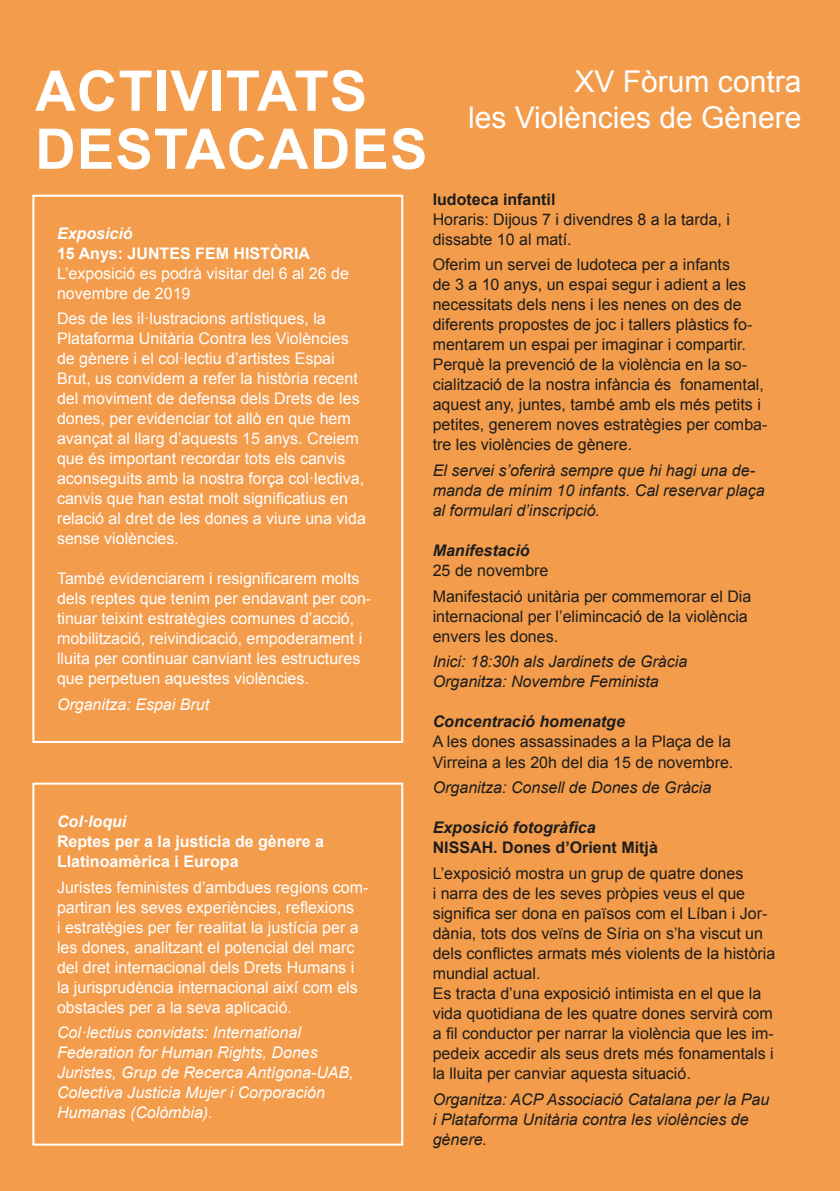
<style>
.page{position:relative;width:840px;height:1191px;background:#fff}
.page>*{position:absolute;margin:0;border:0;box-sizing:border-box;transform-origin:0 0}
.t1{font:700 56px/58px "Arial";letter-spacing:.02em;color:#fff}
.t2{font:30px/36px "Arial";color:#fff;text-align:right}
.t3{font:16px/20px "Arial";color:#1d1d1b}
.t4{font:16px/20px "Arial";color:#fff}
.t5{font:italic 16px/20px "Arial";color:#1d1d1b}
.t6{font:italic 16px/20px "Arial";color:#fff}
.t7{font:700 16px/20px "Arial";color:#fff}
.t8{font:italic 700 16px "Arial";color:#1d1d1b}
.t9{font:700 16px "Arial";color:#1d1d1b}
.t10{font:italic 700 16px "Arial";color:#fff}
</style>
<div class="page">
<div style="left:0;top:0;width:839px;height:1191px;background:#f39c4c"></div>
<div style="left:32px;top:195px;width:371px;height:548px;border:2px solid #fff"></div>
<div style="left:32px;top:782px;width:371px;height:363px;border:2px solid #fff"></div>
<h1 class="t1" style="left:35px;top:64px;width:393px">ACTIVITATS<br>DESTACADES</h1>
<h2 class="t2" style="left:468px;top:64px;width:335px">XV Fòrum contra<br>les Violències de Gènere</h2>
<p class="t10" style="left:57px;top:222px;width:77px">Exposició</p>
<p class="t7" style="left:57px;top:243px;width:254px">15 Anys: JUNTES FEM HISTÒRIA</p>
<p class="t4" style="left:57px;top:263px;width:293px">L’exposició es podrà visitar del 6 al 26 de novembre de 2019</p>
<p class="t4" style="left:57px;top:309px;width:310px">Des de les il·lustracions artístiques, la Plataforma Unitària Contra les Violències de gènere i el col·lectiu d’artistes Espai Brut, us convidem a refer la història recent del moviment de defensa dels Drets de les dones, per evidenciar tot allò en que hem avançat al llarg d’aquests 15 anys. Creiem que és important recordar tots els canvis aconseguits amb la nostra força col·lectiva, canvis que han estat molt significatius en relació al dret de les dones a viure una vida sense violències.</p>
<p class="t4" style="left:57px;top:569px;width:315px">També evidenciarem i resignificarem molts dels reptes que tenim per endavant per con&shy;tinuar teixint estratègies comunes d’acció, mobilització, reivindicació, empoderament i lluita per continuar canviant les estructures que perpetuen aquestes violències.</p>
<p class="t6" style="left:57px;top:694px;width:154px">Organitza: Espai Brut</p>
<p class="t10" style="left:57px;top:811px;width:71px">Col·loqui</p>
<p class="t7" style="left:57px;top:832px;width:268px">Reptes per a la justícia de gènere a<br>Llatinoamèrica i Europa</p>
<p class="t4" style="left:57px;top:877px;width:313px">Juristes feministes d’ambdues regions com&shy;partiran les seves experiències, reflexions<br>i estratègies per fer realitat la justícia per a les dones, analitzant el potencial del marc del dret internacional dels Drets Humans i la jurisprudència internacional així com els obstacles per a la seva aplicació.</p>
<p class="t6" style="left:57px;top:1023px;width:298px">Col·lectius convidats: International Federation for Human Rights, Dones Juristes, Grup de Recerca Antígona-UAB, Colectiva Justicia Mujer i Corporación Humanas (Colòmbia).</p>
<p class="t9" style="left:432px;top:188px;width:124px">ludoteca infantil</p>
<p class="t3" style="left:432px;top:209px;width:298px">Horaris: Dijous 7 i divendres 8 a la tarda, i dissabte 10 al matí.</p>
<p class="t3" style="left:432px;top:255px;width:336px">Oferim un servei de ludoteca per a infants<br>de 3 a 10 anys, un espai segur i adient a les necessitats dels nens i les nenes on des de diferents propostes de joc i tallers plàstics fo&shy;mentarem un espai per imaginar i compartir.<br>Perquè la prevenció de la violència en la so&shy;cialització de la nostra infància és fonamental, aquest any, juntes, també amb els més petits i petites, generem noves estratègies per comba&shy;tre les violències de gènere.</p>
<p class="t5" style="left:432px;top:461px;width:333px">El servei s’oferirà sempre que hi hagi una de&shy;manda de mínim 10 infants. Cal reservar plaça al formulari d’inscripció.</p>
<p class="t8" style="left:432px;top:540px;width:98px">Manifestació</p>
<p class="t3" style="left:432px;top:558px;width:320px;line-height:25.6px">25 de novembre<br>Manifestació unitària per commemorar el Dia</p>
<p class="t3" style="left:432px;top:606px;width:316px">internacional per l’elimincació de la violència envers les dones.</p>
<p class="t5" style="left:432px;top:652px;width:256px">Inici: 18:30h als Jardinets de Gràcia<br>Organitza: Novembre Feminista</p>
<p class="t8" style="left:432px;top:711px;width:194px">Concentració homenatge</p>
<p class="t3" style="left:432px;top:732px;width:302px">A les dones assassinades a la Plaça de la<br>Virreina a les 20h del dia 15 de novembre.</p>
<p class="t5" style="left:432px;top:777px;width:280px">Organitza: Consell de Dones de Gràcia</p>
<p class="t8" style="left:432px;top:817px;width:164px">Exposició fotogràfica</p>
<p class="t9" style="left:432px;top:837px;width:226px">NISSAH. Dones d’Orient Mitjà</p>
<p class="t3" style="left:432px;top:863px;width:344px">L’exposició mostra un grup de quatre dones<br>i narra des de les seves pròpies veus el que significa ser dona en països com el Líban i Jor&shy;dània, tots dos veïns de Síria on s’ha viscut un dels conflictes armats més violents de la història mundial actual.<br>Es tracta d’una exposició intimista en el que la vida quotidiana de les quatre dones servirà com a fil conductor per narrar la violència que les im&shy;pedeix accedir als seus drets més fonamentals i la lluita per canviar aquesta situació.</p>
<p class="t5" style="left:432px;top:1089px;width:338px">Organitza: ACP Associació Catalana per la Pau i Plataforma Unitària contra les violències de gènere.</p>
</div>
